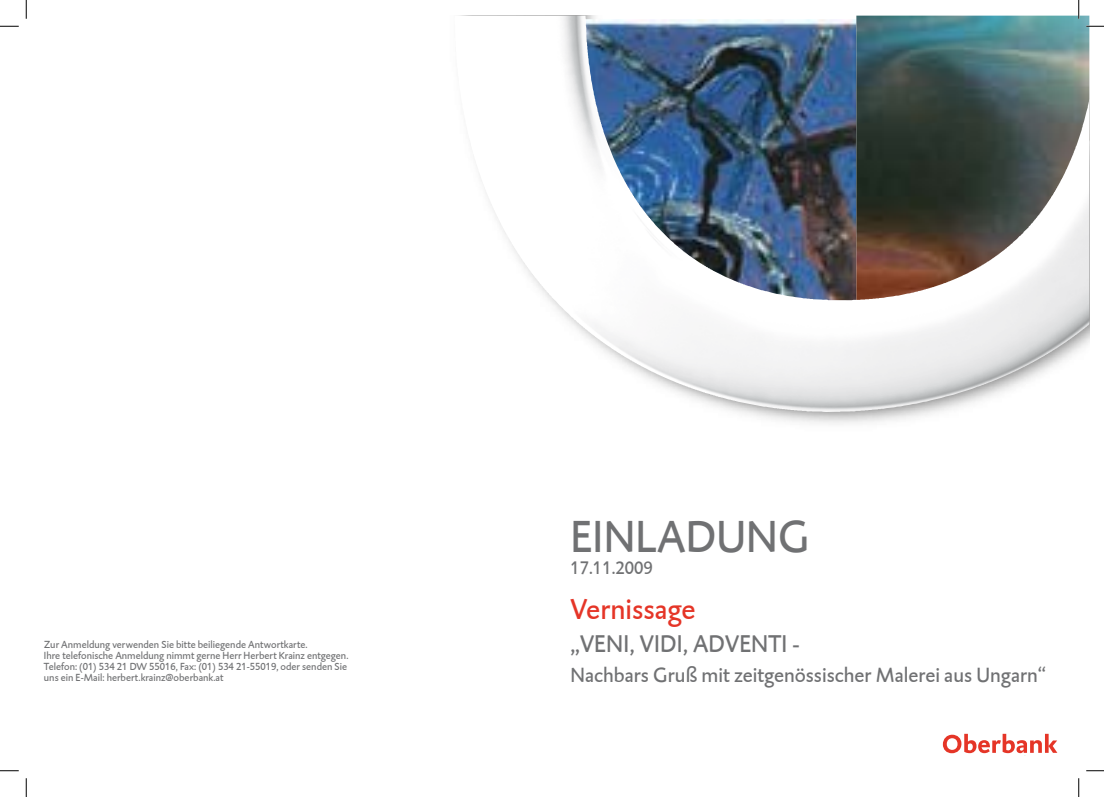
<style>
.page{position:relative;width:1105px;height:797px;background:#fff}
.page>*{position:absolute;margin:0;border:0;box-sizing:border-box;transform-origin:0 0}
.t1{font:46.25px "DTL Caspari T";color:#707173}
.t2{font:30px "DTL Caspari T";color:#e53527}
.t3{font:25px "DTL Caspari T";color:#707173}
.t4{font:21.25px "DTL Caspari T";color:#707173}
.t5{font:18.75px "DTL Caspari T";color:#707173}
.t6{font:10.62px/11.2px "DTL Caspari T";color:#707173}
</style>
<div class="page">
<svg style="left:943px;top:733px;width:114px;height:20px"></svg>
<img style="left:516px;top:16px;width:573px;height:408px">
<img style="left:578px;top:19px;width:278px;height:331px">
<img style="left:856px;top:16px;width:233px;height:312px">
<img style="left:479px;top:16px;width:40px;height:238px">
<svg style="left:0;top:25px;width:19px;height:2px"></svg>
<svg style="left:1086px;top:25px;width:18px;height:2px"></svg>
<svg style="left:0;top:770px;width:19px;height:1px"></svg>
<svg style="left:1086px;top:770px;width:18px;height:1px"></svg>
<svg style="left:25px;top:0;width:2px;height:19px"></svg>
<svg style="left:25px;top:778px;width:2px;height:19px"></svg>
<svg style="left:1078px;top:0;width:1px;height:19px"></svg>
<svg style="left:1078px;top:778px;width:1px;height:19px"></svg>
<p class="t6" style="left:44px;top:639px;width:306px">Zur Anmeldung verwenden Sie bitte beiliegende Antwortkarte.<br>Ihre telefonische Anmeldung nimmt gerne Herr Herbert Krainz entgegen.<br>Telefon: (01) 534 21 DW 55016, Fax: (01) 534 21-55019, oder senden Sie uns ein E-Mail: herbert.krainz@oberbank.at</p>
<h1 class="t1" style="left:570px;top:518px;width:241px">EINLADUNG</h1>
<h3 class="t5" style="left:570px;top:560px;width:84px">17.11.2009</h3>
<h2 class="t2" style="left:570px;top:597px;width:127px">Vernissage</h2>
<h3 class="t3" style="left:570px;top:633px;width:231px">„VENI, VIDI, ADVENTI -</h3>
<h3 class="t4" style="left:570px;top:666px;width:477px">Nachbars Gruß mit zeitgenössischer Malerei aus Ungarn“</h3>
</div>
